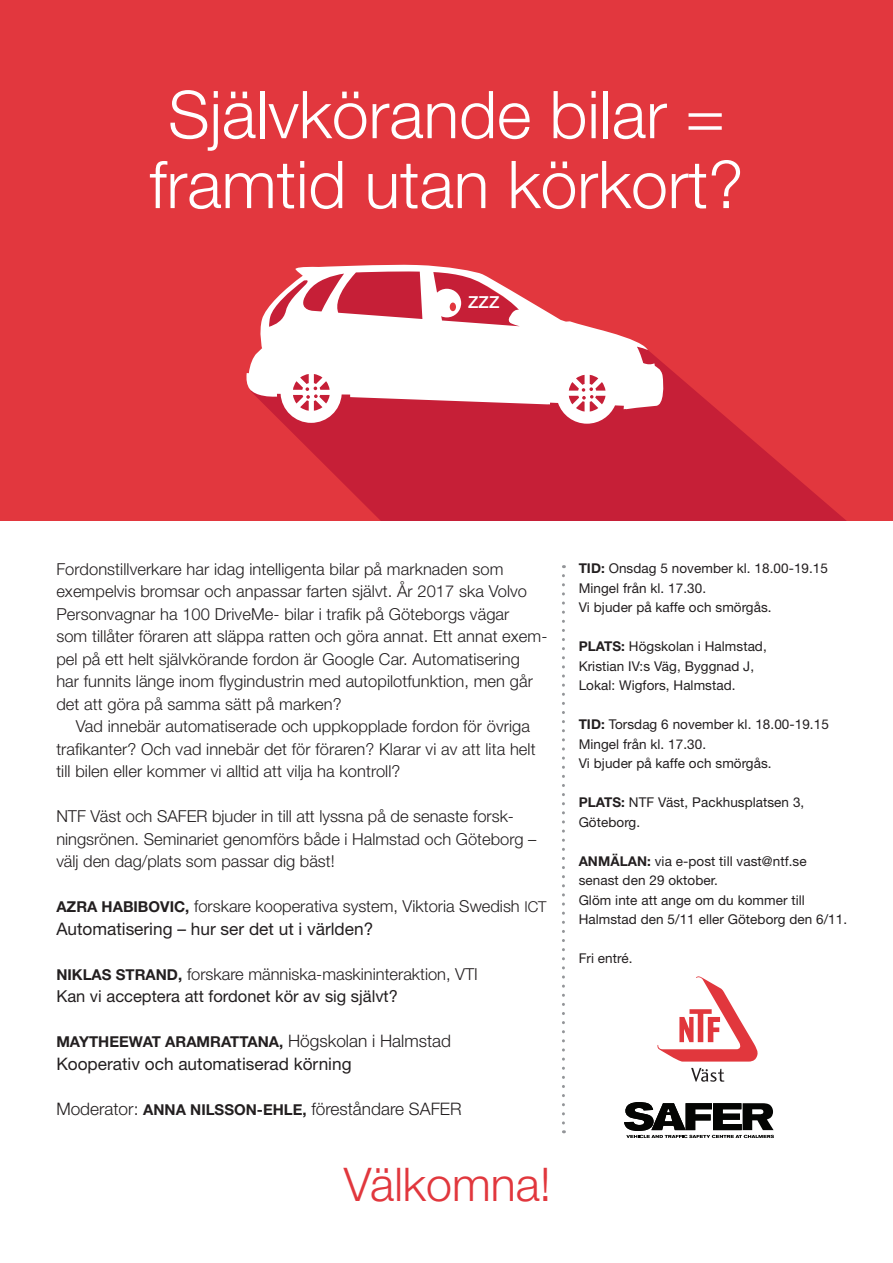
<style>
.page{position:relative;width:893px;height:1263px;background:#fff}
.page>*{position:absolute;margin:0;border:0;box-sizing:border-box;transform-origin:0 0}
.t1{font:300 66px/69.9px "Helvetica Neue LT Std";color:#fff}
.t2{font:300 46.5px "Helvetica Neue LT Std";color:#e1373d}
.t3{font:17.25px "Helvetica Neue LT Std";color:#231f20}
.t4{font:300 17.25px "Helvetica Neue LT Std";color:#231f20}
.t5{font:300 16.5px/22.5px "Helvetica Neue LT Std";letter-spacing:.005em;color:#231f20}
.t6{font:16.5px/22.5px "Helvetica Neue LT Std";color:#231f20}
.t7{font:500 16.5px "Helvetica Neue";color:#fff}
.t8{font:700 15px "Helvetica Neue LT Std";color:#231f20}
.t9{font:13.5px/19.5px "Helvetica Neue LT Std";letter-spacing:.005em;color:#231f20}
.s1{font-weight:700;font-size:15px}
.s2{font-size:15px}
.s3{font-weight:300}
.s4{font-weight:300;font-size:17.25px}
.s5{font-weight:700}
</style>
<div class="page">
<div style="left:0;top:0;width:893px;height:521px;background:#e2373e"></div>
<svg style="left:284px;top:365px;width:562px;height:156px;fill:#c61f37"></svg>
<svg style="left:246px;top:264px;width:419px;height:160px;fill:#fff"></svg>
<div style="left:432px;top:289px;width:29px;height:28px;background:#fff;border-radius:50%"></div>
<div style="left:450px;top:303px;width:6px;height:8px;background:#e2373e;border-radius:50%"></div>
<svg style="left:562px;top:576px;width:3px;height:557px"></svg>
<svg style="left:657px;top:976px;width:100px;height:85px"></svg>
<svg style="left:691px;top:1068px;width:33px;height:14px"></svg>
<svg style="left:624px;top:1102px;width:150px;height:36px"></svg>
<h1 class="t1" style="left:149px;top:78px;width:596px">Självkörande bilar = framtid utan körkort?</h1>
<p class="t7" style="left:468px;top:289px;width:33px">ZZZ</p>
<p class="t5" style="left:56px;top:557px;width:493px">Fordonstillverkare har idag intelligenta bilar på marknaden som exempelvis bromsar och anpassar farten självt. År 2017 ska Volvo Personvagnar ha 100 DriveMe- bilar i trafik på Göteborgs vägar<br>som tillåter föraren att släppa ratten och göra annat. Ett annat exem&shy;pel på ett helt självkörande fordon är Google Car. Automatisering<br>har funnits länge inom flygindustrin med autopilotfunktion, men går det att göra på samma sätt på marken?</p>
<p class="t5" style="left:56px;top:715px;width:481px;text-indent:20px">Vad innebär automatiserade och uppkopplade fordon för övriga trafikanter? Och vad innebär det för föraren? Klarar vi av att lita helt till bilen eller kommer vi alltid att vilja ha kontroll?</p>
<p class="t5" style="left:56px;top:805px;width:482px">NTF Väst och SAFER bjuder in till att lyssna på de senaste forsk&shy;ningsrönen. Seminariet genomförs både i Halmstad och Göteborg – välj den dag/plats som passar dig bäst!</p>
<p class="t5" style="left:56px;top:895px;width:492px"><span class="s1">AZRA HABIBOVIC,</span> forskare kooperativa system, Viktoria Swedish <span class="s2">ICT</span></p>
<p class="t3" style="left:56px;top:918px;width:318px">Automatisering – hur ser det ut i världen?</p>
<p class="t6" style="left:56px;top:962px;width:423px"><span class="s1">NIKLAS STRAND,</span> <span class="s3">forskare människa-maskininteraktion, VTI<br></span>Kan vi acceptera att fordonet kör av sig självt?</p>
<p class="t8" style="left:56px;top:1033px;width:396px">MAYTHEEWAT ARAMRATTANA, <span class="s4">Högskolan i Halmstad</span></p>
<p class="t3" style="left:56px;top:1053px;width:297px">Kooperativ och automatiserad körning</p>
<p class="t4" style="left:56px;top:1098px;width:407px">Moderator: <span class="s1">ANNA NILSSON-EHLE,</span> föreståndare SAFER</p>
<h2 class="t2" style="left:344px;top:1156px;width:209px">Välkomna!</h2>
<p class="t9" style="left:579px;top:558px;width:251px"><span class="s5">TID:</span> Onsdag 5 november kl. 18.00-19.15<br>Mingel från kl. 17.30.<br>Vi bjuder på kaffe och smörgås.</p>
<p class="t9" style="left:579px;top:636px;width:190px"><span class="s5">PLATS:</span> Högskolan i Halmstad,<br>Kristian IV:s Väg, Byggnad J,<br>Lokal: Wigfors, Halmstad.</p>
<p class="t9" style="left:579px;top:714px;width:252px"><span class="s5">TID:</span> Torsdag 6 november kl. 18.00-19.15<br>Mingel från kl. 17.30.<br>Vi bjuder på kaffe och smörgås.</p>
<p class="t9" style="left:579px;top:792px;width:227px"><span class="s5">PLATS:</span> NTF Väst, Packhusplatsen 3,<br>Göteborg.</p>
<p class="t9" style="left:579px;top:851px;width:270px"><span class="s5">ANMÄLAN:</span> via e-post till vast@ntf.se senast den 29 oktober.<br>Glöm inte att ange om du kommer till Halmstad den 5/11 eller Göteborg den 6/11.</p>
<p class="t9" style="left:579px;top:948px;width:55px">Fri entré.</p>
</div>
